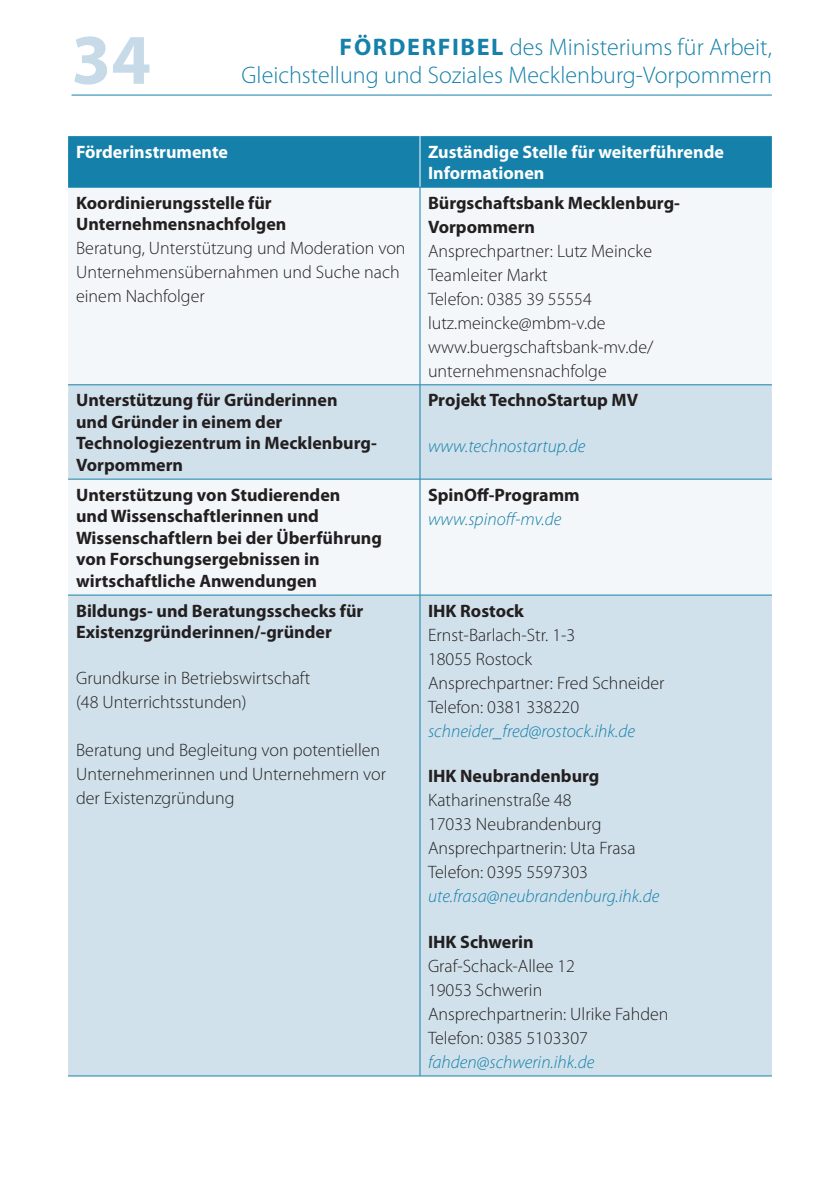
<style>
.page{position:relative;width:840px;height:1191px;background:#fff}
.page>*{position:absolute;margin:0;border:0;box-sizing:border-box;transform-origin:0 0}
.t1{font:700 71.6px "Myriad Pro";color:#c7dae8}
.t2{font:300 24px/28px "Myriad Pro";color:#1581aa;text-align:right}
.t3{font:300 18px/24px "Myriad Pro";color:#231f20}
.t4{font:700 18px/21.6px "Myriad Pro";color:#231f20}
.t5{font:italic 300 18px "Myriad Pro";color:#1581aa}
.t6{font:700 18px/21.6px "Myriad Pro";color:#fff}
.s1{font-weight:700}
</style>
<div class="page">
<hr style="left:71px;top:95px;width:700px;height:1px;background:#1581aa">
<div style="left:68px;top:136px;width:703px;height:51px;background:#1581aa"></div>
<div style="left:68px;top:188px;width:703px;height:196px;background:#f3f7f9"></div>
<svg style="left:68px;top:385px;width:703px;height:690px;fill:#d1e1eb"></svg>
<hr style="left:419px;top:187px;width:1px;height:197px;background:#1581aa">
<hr style="left:419px;top:385px;width:1px;height:94px;background:#1581aa">
<hr style="left:419px;top:479px;width:1px;height:116px;background:#1581aa">
<hr style="left:419px;top:595px;width:1px;height:480px;background:#1581aa">
<hr style="left:419px;top:136px;width:1px;height:51px;background:#fff">
<hr style="left:68px;top:384px;width:352px;height:1px;background:#1581aa">
<hr style="left:420px;top:384px;width:351px;height:1px;background:#1581aa">
<hr style="left:68px;top:479px;width:352px;height:1px;background:#1581aa">
<hr style="left:420px;top:479px;width:351px;height:1px;background:#1581aa">
<hr style="left:68px;top:595px;width:352px;height:1px;background:#1581aa">
<hr style="left:420px;top:595px;width:351px;height:1px;background:#1581aa">
<hr style="left:68px;top:1075px;width:352px;height:1px;background:#1581aa">
<hr style="left:420px;top:1075px;width:351px;height:1px;background:#1581aa">
<hr style="left:68px;top:187px;width:352px;height:1px;background:#1581aa">
<hr style="left:420px;top:187px;width:351px;height:1px;background:#1581aa">
<h1 class="t1" style="left:71px;top:13px;width:81px">34</h1>
<h2 class="t2" style="left:241px;top:32px;width:531px"><span class="s1">FÖRDERFIBEL</span> des Ministeriums für Arbeit,<br>Gleichstellung und Soziales Mecklenburg-Vorpommern</h2>
<p class="t6" style="left:76px;top:140px;width:153px">Förderinstrumente</p>
<p class="t6" style="left:428px;top:140px;width:297px">Zuständige Stelle für weiterführende<br>Informationen</p>
<p class="t4" style="left:76px;top:191px;width:212px">Koordinierungsstelle für<br>Unternehmensnachfolgen</p>
<p class="t3" style="left:76px;top:236px;width:331px">Beratung, Unterstützung und Moderation von<br>Unternehmensübernahmen und Suche nach einem Nachfolger</p>
<p class="t4" style="left:428px;top:190px;width:253px;line-height:24px">Bürgschaftsbank Mecklenburg-<br>Vorpommern</p>
<p class="t3" style="left:428px;top:238px;width:227px">Ansprechpartner: Lutz Meincke<br>Teamleiter Markt<br>Telefon: 0385 39 55554 lutz.meincke@mbm-v.de www.buergschaftsbank-mv.de/ unternehmensnachfolge</p>
<p class="t4" style="left:76px;top:389px;width:302px">Unterstützung für Gründerinnen<br>und Gründer in einem der<br>Technologiezentrum in Mecklenburg-<br>Vorpommern</p>
<p class="t4" style="left:428px;top:389px;width:212px">Projekt TechnoStartup MV</p>
<p class="t5" style="left:428px;top:435px;width:159px">www.technostartup.de</p>
<p class="t4" style="left:76px;top:483px;width:307px">Unterstützung von Studierenden<br>und Wissenschaftlerinnen und<br>Wissenschaftlern bei der Überführung von Forschungsergebnissen in wirtschaftliche Anwendungen</p>
<p class="t4" style="left:428px;top:483px;width:153px">SpinOff-Programm</p>
<p class="t5" style="left:428px;top:508px;width:135px">www.spinoff-mv.de</p>
<p class="t4" style="left:76px;top:599px;width:288px">Bildungs- und Beratungsschecks für<br>Existenzgründerinnen/-gründer</p>
<p class="t3" style="left:76px;top:665px;width:235px">Grundkurse in Betriebswirtschaft (48 Unterrichtsstunden)</p>
<p class="t3" style="left:76px;top:737px;width:311px">Beratung und Begleitung von potentiellen<br>Unternehmerinnen und Unternehmern vor der Existenzgründung</p>
<p class="t4" style="left:428px;top:599px;width:97px">IHK Rostock</p>
<p class="t3" style="left:428px;top:622px;width:238px">Ernst-Barlach-Str. 1-3<br>18055 Rostock<br>Ansprechpartner: Fred Schneider<br>Telefon: 0381 338220</p>
<p class="t5" style="left:428px;top:719px;width:208px">schneider_fred@rostock.ihk.de</p>
<p class="t4" style="left:428px;top:764px;width:173px">IHK Neubrandenburg</p>
<p class="t3" style="left:428px;top:788px;width:209px">Katharinenstraße 48<br>17033 Neubrandenburg<br>Ansprechpartnerin: Uta Frasa<br>Telefon: 0395 5597303</p>
<p class="t5" style="left:428px;top:885px;width:233px">ute.frasa@neubrandenburg.ihk.de</p>
<p class="t4" style="left:428px;top:930px;width:107px">IHK Schwerin</p>
<p class="t3" style="left:428px;top:953px;width:242px">Graf-Schack-Allee 12<br>19053 Schwerin<br>Ansprechpartnerin: Ulrike Fahden<br>Telefon: 0385 5103307</p>
<p class="t5" style="left:428px;top:1051px;width:168px">fahden@schwerin.ihk.de</p>
</div>
